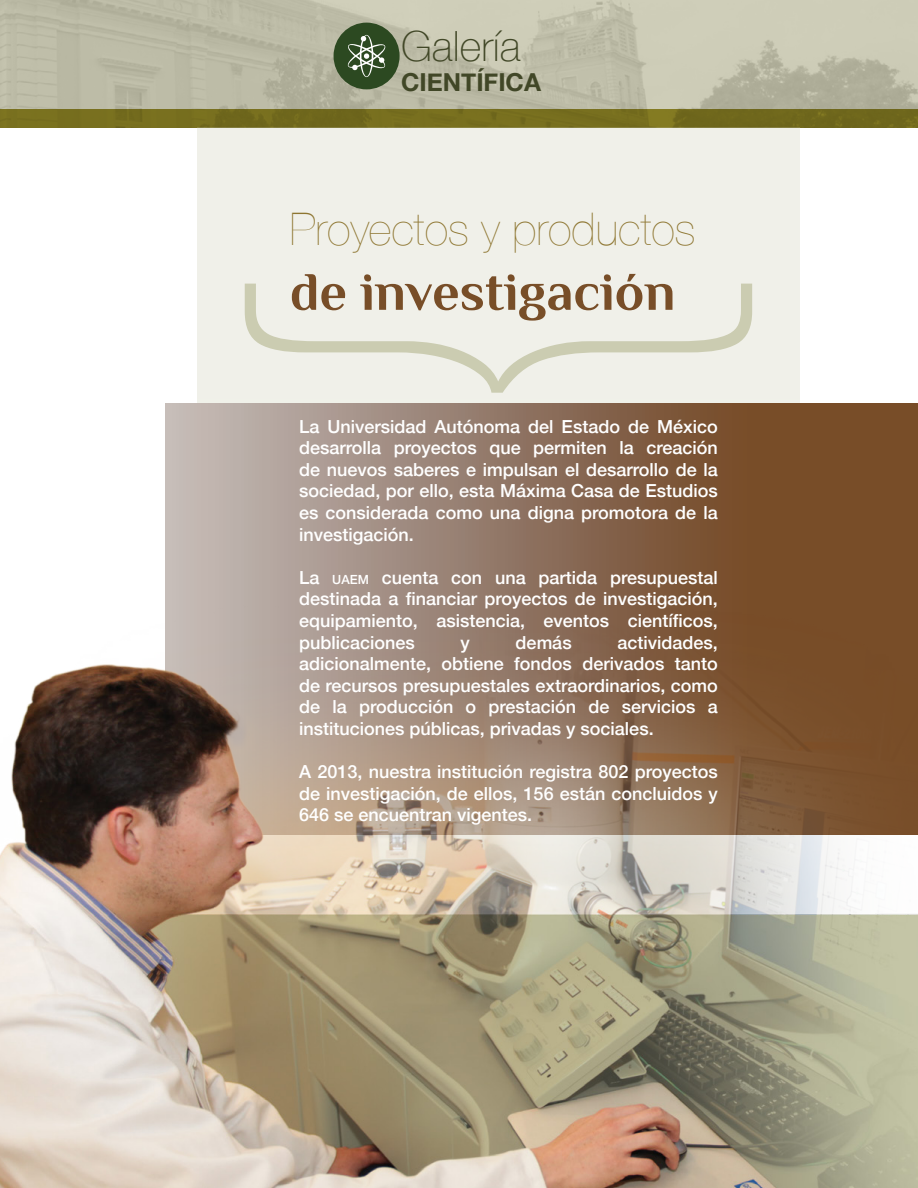
<style>
.page{position:relative;width:918px;height:1188px;background:#fff}
.page>*{position:absolute;margin:0;border:0;box-sizing:border-box;transform-origin:0 0}
.t1{font:700 54px "Philosopher";color:#784e28}
.t2{font:200 45px "Helvetica Neue";color:#8e7631}
.t3{font:100 41.7px "Helvetica Neue";color:#414727}
.t4{font:700 24.75px "Helvetica Neue";color:#414727}
.t5{font:500 18px/21.6px "Helvetica Neue";color:#fff;text-align:justify}
.s1{font-size:12.6px}
</style>
<div class="page">
<img style="left:0;top:0;width:918px;height:109px">
<div style="left:334px;top:23px;width:66px;height:66px;background:#2c4921;border-radius:50%"></div>
<svg style="left:347px;top:35px;width:39px;height:42px"></svg>
<div style="left:0;top:109px;width:918px;height:19px;background:#756c1e"></div>
<div style="left:198px;top:127px;width:601px;height:1061px;background:#f0f0e9"></div>
<svg style="left:245px;top:284px;width:507px;height:109px"></svg>
<svg style="left:166px;top:403px;width:752px;height:183px;background:#927560"></svg>
<img style="left:0;top:586px;width:918px;height:602px">
<h3 class="t3" style="left:401px;top:15px;width:121px">Galería</h3>
<h3 class="t4" style="left:401px;top:63px;width:141px">CIENTÍFICA</h3>
<h2 class="t2" style="left:290px;top:194px;width:407px">Proyectos y productos</h2>
<h1 class="t1" style="left:290px;top:263px;width:387px">de investigación</h1>
<p class="t5" style="left:299px;top:415px;width:420px">La Universidad Autónoma del Estado de México desarrolla proyectos que permiten la creación de nuevos saberes e impulsan el desarrollo de la sociedad, por ello, esta Máxima Casa de Estudios es considerada como una digna promotora de la investigación.</p>
<p class="t5" style="left:299px;top:566px;width:420px">La <span class="s1">UAEM</span> cuenta con una partida presupuestal destinada a financiar proyectos de investigación, equipamiento, asistencia, eventos científicos, publicaciones</p>
<p class="t5" style="left:461px;top:631px;width:11px">y</p>
<p class="t5" style="left:516px;top:631px;width:58px">demás</p>
<p class="t5" style="left:299px;top:631px;width:420px;text-indent:318px">actividades, adicionalmente, obtiene fondos derivados tanto de recursos presupuestales extraordinarios, como de la producción o prestación de servicios a instituciones públicas, privadas y sociales.</p>
<p class="t5" style="left:299px;top:760px;width:420px">A 2013, nuestra institución registra 802 proyectos de investigación, de ellos, 156 están concluidos y 646 se encuentran vigentes.</p>
</div>
